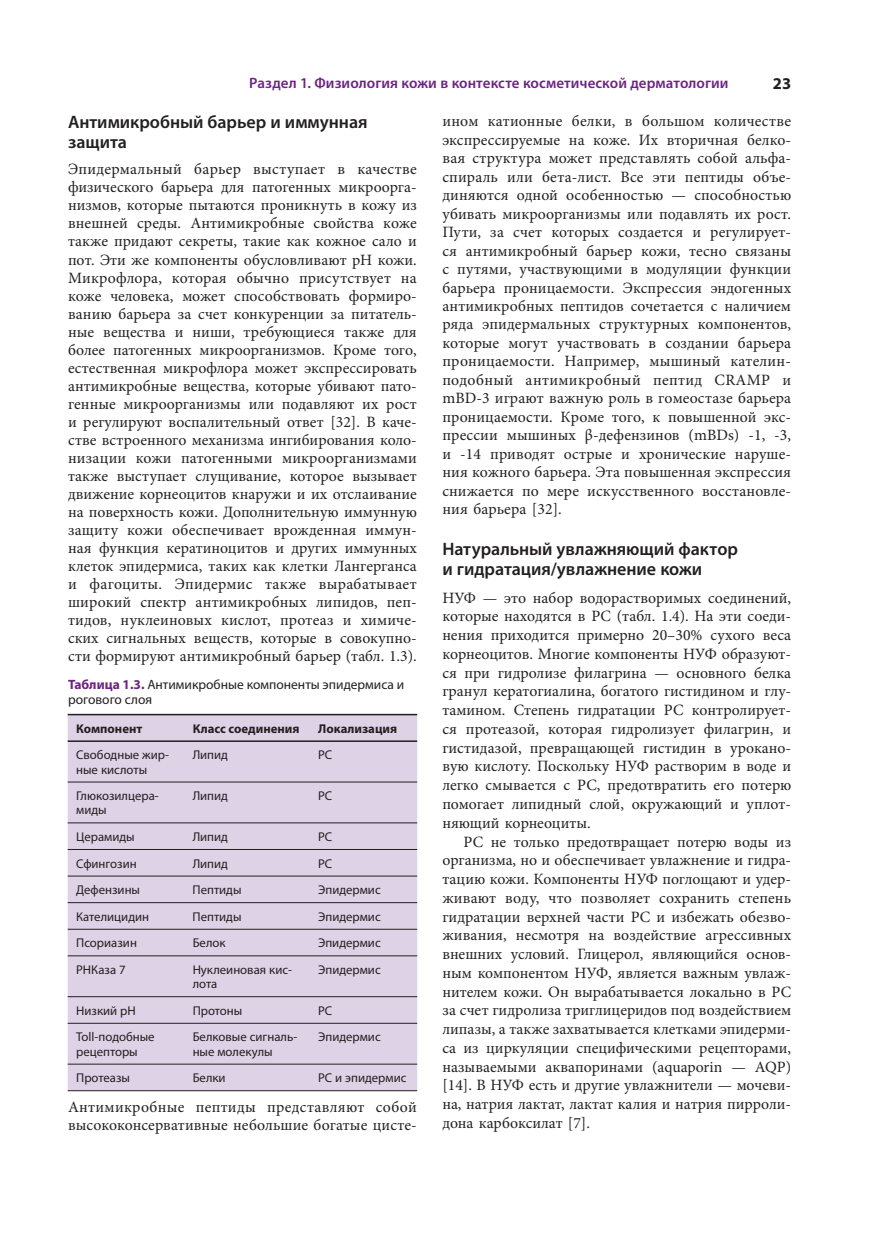
<style>
.page{position:relative;width:872px;height:1234px;background:#fff}
.page>*{position:absolute;margin:0;border:0;box-sizing:border-box;transform-origin:0 0}
.t1{font:600 18px/19.5px "Myriad Pro";color:#231f20}
.t2{font:700 16.5px "Myriad Pro";color:#231f20}
.t3{font:15.75px/18px "Minion Pro";letter-spacing:.005em;color:#231f20;text-align:justify}
.t4{font:600 15px "Myriad Pro";letter-spacing:.005em;color:#6d2383}
.t5{font:13.5px/15px "Myriad Pro";color:#231f20}
.t6{font:12.75px/14.2px "Myriad Pro";color:#231f20}
.t7{font:700 12.75px "Myriad Pro";color:#231f20}
.s1{font-weight:700;color:#6d2383}
</style>
<div class="page">
<div style="left:68px;top:715px;width:349px;height:375px;background:#ded3e6"></div>
<hr style="left:68px;top:781px;width:349px;height:1px;background:#231f20">
<hr style="left:68px;top:822px;width:349px;height:1px;background:#231f20">
<hr style="left:68px;top:848px;width:349px;height:1px;background:#231f20">
<hr style="left:68px;top:875px;width:349px;height:1px;background:#231f20">
<hr style="left:68px;top:902px;width:349px;height:1px;background:#231f20">
<hr style="left:68px;top:928px;width:349px;height:1px;background:#231f20">
<hr style="left:68px;top:955px;width:349px;height:1px;background:#231f20">
<hr style="left:68px;top:996px;width:349px;height:1px;background:#231f20">
<hr style="left:68px;top:1022px;width:349px;height:1px;background:#231f20">
<hr style="left:68px;top:1063px;width:349px;height:1px;background:#231f20">
<hr style="left:68px;top:1090px;width:349px;height:1px;background:#231f20">
<hr style="left:68px;top:713px;width:349px;height:2px;background:#231f20">
<hr style="left:68px;top:740px;width:349px;height:1px;background:#231f20">
<p class="t4" style="left:249px;top:77px;width:481px">Раздел 1. Физиология кожи в контексте косметической дерматологии</p>
<p class="t2" style="left:773px;top:77px;width:20px">23</p>
<p class="t1" style="left:68px;top:114px;width:301px">Антимикробный барьер и иммунная защита</p>
<p class="t3" style="left:68px;top:162px;width:350px">Эпидермальный барьер выступает в качестве физического барьера для патогенных микроорга&shy;низмов, которые пытаются проникнуть в кожу из внешней среды. Антимикробные свойства коже также придают секреты, такие как кожное сало и пот. Эти же компоненты обусловливают рН кожи.<br>Микрофлора, которая обычно присутствует на коже человека, может способствовать формиро&shy;ванию барьера за счет конкуренции за питатель&shy;ные вещества и ниши, требующиеся также для более патогенных микроорганизмов. Кроме того, естественная микрофлора может экспрессировать антимикробные вещества, которые убивают пато&shy;генные микроорганизмы или подавляют их рост и регулируют воспалительный ответ [32]. В каче&shy;стве встроенного механизма ингибирования коло&shy;низации кожи патогенными микроорганизмами также выступает слущивание, которое вызывает движение корнеоцитов кнаружи и их отслаивание на поверхность кожи. Дополнительную иммунную защиту кожи обеспечивает врожденная иммун&shy;ная функция кератиноцитов и других иммунных клеток эпидермиса, таких как клетки Лангерганса и фагоциты. Эпидермис также вырабатывает широкий спектр антимикробных липидов, пеп&shy;тидов, нуклеиновых кислот, протеаз и химиче&shy;ских сигнальных веществ, которые в совокупно&shy;сти формируют антимикробный барьер (табл. 1.3).</p>
<p class="t5" style="left:68px;top:677px;width:338px"><span class="s1">Таблица 1.3.</span> Антимикробные компоненты эпидермиса и рогового слоя</p>
<p class="t7" style="left:76px;top:723px;width:68px">Компонент</p>
<p class="t7" style="left:193px;top:723px;width:108px">Класс соединения</p>
<p class="t7" style="left:318px;top:723px;width:80px">Локализация</p>
<p class="t6" style="left:76px;top:748px;width:94px">Свободные жир&shy;ные кислоты</p>
<p class="t6" style="left:193px;top:748px;width:37px">Липид</p>
<p class="t6" style="left:318px;top:748px;width:16px">РС</p>
<p class="t6" style="left:76px;top:789px;width:84px">Глюкозил цер а&shy;миды</p>
<p class="t6" style="left:193px;top:789px;width:37px">Липид</p>
<p class="t6" style="left:318px;top:789px;width:16px">РС</p>
<p class="t6" style="left:76px;top:830px;width:60px">Церамиды</p>
<p class="t6" style="left:193px;top:830px;width:37px">Липид</p>
<p class="t6" style="left:318px;top:830px;width:16px">РС</p>
<p class="t6" style="left:76px;top:857px;width:62px">Сфингозин</p>
<p class="t6" style="left:193px;top:857px;width:37px">Липид</p>
<p class="t6" style="left:318px;top:857px;width:16px">РС</p>
<p class="t6" style="left:76px;top:883px;width:65px">Дефензины</p>
<p class="t6" style="left:193px;top:883px;width:50px">Пептиды</p>
<p class="t6" style="left:318px;top:883px;width:64px">Эпидермис</p>
<p class="t6" style="left:76px;top:910px;width:74px">Кателицидин</p>
<p class="t6" style="left:193px;top:910px;width:50px">Пептиды</p>
<p class="t6" style="left:318px;top:910px;width:64px">Эпидермис</p>
<p class="t6" style="left:76px;top:936px;width:62px">Псориазин</p>
<p class="t6" style="left:193px;top:936px;width:34px">Белок</p>
<p class="t6" style="left:318px;top:936px;width:64px">Эпидермис</p>
<p class="t6" style="left:76px;top:963px;width:51px">РНКаза 7</p>
<p class="t6" style="left:193px;top:963px;width:101px">Нуклеиновая кис&shy;лота</p>
<p class="t6" style="left:318px;top:963px;width:64px">Эпидермис</p>
<p class="t6" style="left:76px;top:1004px;width:61px">Низкий pH</p>
<p class="t6" style="left:193px;top:1004px;width:51px">Протоны</p>
<p class="t6" style="left:318px;top:1004px;width:16px">РС</p>
<p class="t6" style="left:76px;top:1030px;width:80px">Toll-подобные рецепторы</p>
<p class="t6" style="left:193px;top:1030px;width:106px">Белковые сигналь&shy;ные молекулы</p>
<p class="t6" style="left:318px;top:1030px;width:64px">Эпидермис</p>
<p class="t6" style="left:76px;top:1071px;width:55px">Протеазы</p>
<p class="t6" style="left:193px;top:1071px;width:34px">Белки</p>
<p class="t6" style="left:318px;top:1071px;width:90px">РС и эпидермис</p>
<p class="t3" style="left:68px;top:1098px;width:350px">Антимикробные пептиды представляют собой высококонсервативные небольшие богатые цисте-</p>
<p class="t3" style="left:442px;top:113px;width:350px;line-height:18.5px">ином катионные белки, в большом количестве экспрессируемые на коже. Их вторичная белко&shy;вая структура может представлять собой альфа&shy;спираль или бета-лист. Все эти пептиды объе&shy;диняются одной особенностью — способностью убивать микроорганизмы или подавлять их рост.<br>Пути, за счет которых создается и регулирует&shy;ся антимикробный барьер кожи, тесно связаны с путями, участвующими в модуляции функции барьера проницаемости. Экспрессия эндогенных антимикробных пептидов сочетается с наличием ряда эпидермальных структурных компонентов, которые могут участвовать в создании барьера проницаемости. Например, мышиный кателин&shy;подобный антимикробный пептид CRAMP и mBD-3 играют важную роль в гомеостазе барьера проницаемости. Кроме того, к повышенной экс&shy;прессии мышиных β-дефензинов (mBDs) -1, -3, и -14 приводят острые и хронические наруше&shy;ния кожного барьера. Эта повышенная экспрессия снижается по мере искусственного восстановле&shy;ния барьера [32].</p>
<p class="t1" style="left:442px;top:540px;width:297px;line-height:20px">Натуральный увлажняющий фактор и гидратация/увлажнение кожи</p>
<p class="t3" style="left:442px;top:589px;width:350px;line-height:18.8px">НУФ — это набор водорастворимых соединений, которые находятся в РС (табл. 1.4). На эти соеди&shy;нения приходится примерно 20–30% сухого веса корнеоцитов. Многие компоненты НУФ образуют&shy;ся при гидролизе филагрина — основного белка гранул кератогиалина, богатого гистидином и глу&shy;тамином. Степень гидратации РС контролирует&shy;ся протеазой, которая гидролизует филагрин, и гистидазой, превращающей гистидин в урокано&shy;вую кислоту. Поскольку НУФ растворим в воде и легко смывается с РС, предотвратить его потерю помогает липидный слой, окружающий и уплот&shy;няющий корнеоциты.</p>
<p class="t3" style="left:442px;top:833px;width:350px;line-height:18.8px;text-indent:21px">РС не только предотвращает потерю воды из организма, но и обеспечивает увлажнение и гидра&shy;тацию кожи. Компоненты НУФ поглощают и удер&shy;живают воду, что позволяет сохранить степень гидратации верхней части РС и избежать обезво&shy;живания, несмотря на воздействие агрессивных внешних условий. Глицерол, являющийся основ&shy;ным компонентом НУФ, является важным увлаж&shy;нителем кожи. Он вырабатывается локально в РС за счет гидролиза триглицеридов под воздействием липазы, а также захватывается клетками эпидерми&shy;са из циркуляции специфическими рецепторами, называемыми аквапоринами (aquaporin — AQP) [14]. В НУФ есть и другие увлажнители — мочеви&shy;на, натрия лактат, лактат калия и натрия пирроли&shy;дона карбоксилат [7].</p>
</div>
